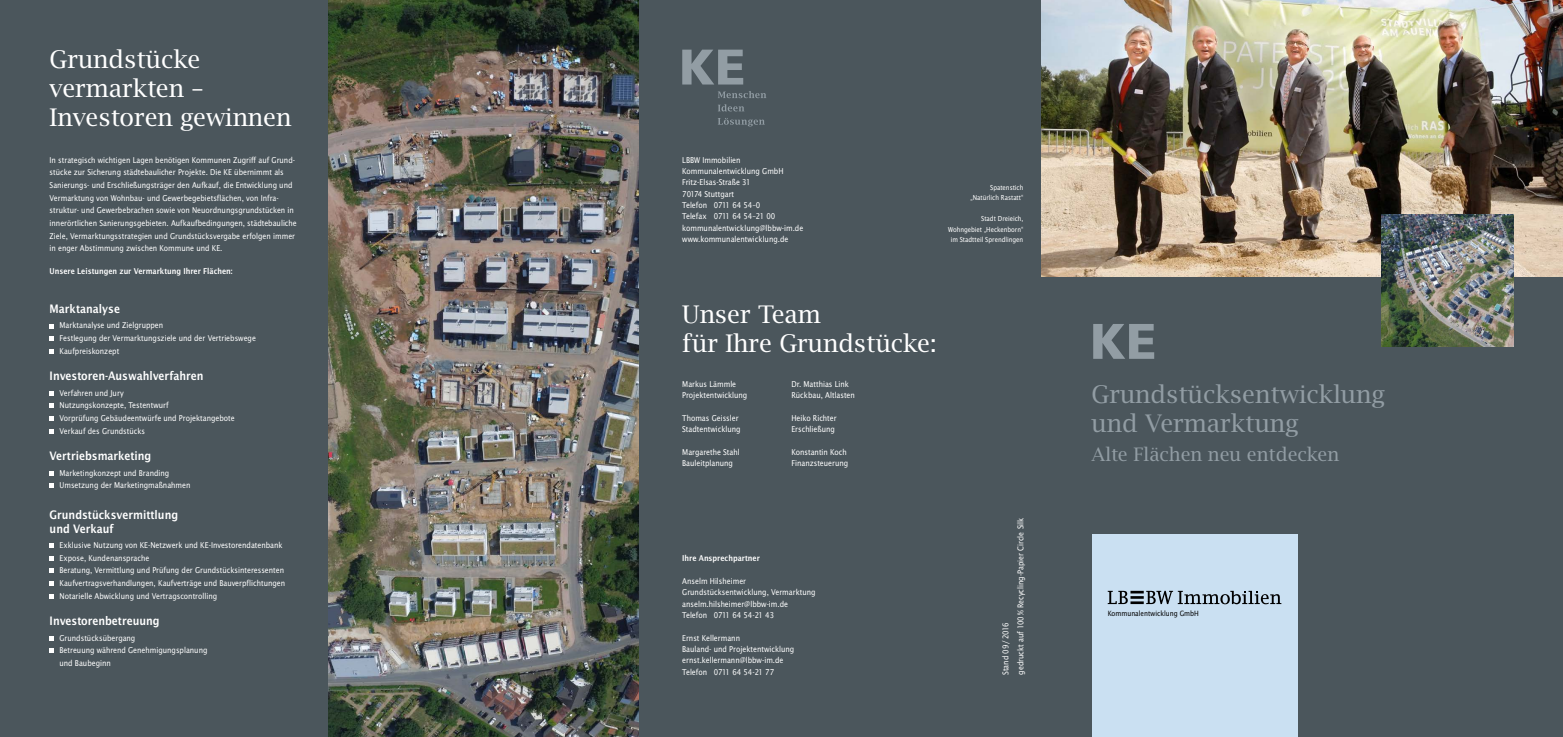
<style>
.page{position:relative;width:1563px;height:737px;background:#fff}
.page>*{position:absolute;margin:0;border:0;box-sizing:border-box;transform-origin:0 0}
._02_ÜS{font:26.25px/28.9px "Lucida Brig EFOP";color:#fff}
._02_ÜS-2{font:26.25px/28.9px "Lucida Brig EFOP";color:#929da4}
._02_ÜS-3{font:20.12px "Lucida Brig EFOP";color:#929da4}
._03_ZÜS{font:12.69px/14px "Lucida Sans Nar EFOP Dem Bol";color:#fff}
._04_Aufzählung{font:8.75px/12.7px "Lucida Sans Nar EFOP";color:#fff}
._07_Adresse{font:8.75px/11.4px "Lucida Sans Nar EFOP";color:#fff}
._01_Fließtext{font:8.75px/12.7px "Lucida Sans Nar EFOP";color:#fff}
._01_Fließtext-2{font:8.75px "Lucida Sans Nar EFOP Dem Bol";color:#fff}
._07_Adresse-2{font:8.75px "Lucida Sans Nar EFOP Dem Bol";color:#fff}
.t1{font:7.88px "Lucida Sans Nar EFOP";color:#000}
._06_BU{font:7.44px/10.5px "Lucida Sans Nar EFOP";color:#fff;text-align:right}
</style>
<div class="page">
<div style="left:513px;top:0;width:536px;height:737px;background:#4b565c"></div>
<div style="left:1034px;top:0;width:529px;height:737px;background:#4b565c"></div>
<div style="left:0;top:0;width:528px;height:737px;background:#4b565c"></div>
<div style="left:1091px;top:535px;width:206px;height:202px;background:#cae0f2"></div>
<svg style="left:1107px;top:591px;width:174px;height:13px"></svg>
<svg style="left:1093px;top:324px;width:61px;height:35px"></svg>
<img style="left:1042px;top:0;width:521px;height:276px">
<img style="left:1382px;top:214px;width:131px;height:132px">
<svg style="left:682px;top:50px;width:61px;height:34px"></svg>
<svg style="left:718px;top:91px;width:48px;height:7px"></svg>
<svg style="left:718px;top:104px;width:26px;height:7px"></svg>
<svg style="left:718px;top:118px;width:47px;height:8px"></svg>
<svg style="left:50px;top:324px;width:4px;height:4px"></svg>
<svg style="left:50px;top:336px;width:4px;height:5px"></svg>
<svg style="left:50px;top:349px;width:4px;height:5px"></svg>
<svg style="left:50px;top:391px;width:4px;height:4px"></svg>
<svg style="left:50px;top:403px;width:4px;height:5px"></svg>
<svg style="left:50px;top:416px;width:4px;height:5px"></svg>
<svg style="left:50px;top:429px;width:4px;height:4px"></svg>
<svg style="left:50px;top:471px;width:4px;height:4px"></svg>
<svg style="left:50px;top:483px;width:4px;height:5px"></svg>
<svg style="left:50px;top:543px;width:4px;height:5px"></svg>
<svg style="left:50px;top:556px;width:4px;height:4px"></svg>
<svg style="left:50px;top:568px;width:4px;height:5px"></svg>
<svg style="left:50px;top:581px;width:4px;height:5px"></svg>
<svg style="left:50px;top:594px;width:4px;height:4px"></svg>
<svg style="left:50px;top:636px;width:4px;height:4px"></svg>
<svg style="left:50px;top:648px;width:4px;height:5px"></svg>
<img style="left:329px;top:0;width:309px;height:737px">
<p class="_02_ÜS" style="left:50px;top:46px;width:243px">Grundstücke vermarkten –<br>Investoren gewinnen</p>
<p class="_01_Fließtext" style="left:50px;top:154px;width:249px">In strategisch wichtigen Lagen benötigen Kommunen Zugriff auf Grund&shy;stücke zur Sicherung städtebaulicher Projekte. Die KE übernimmt als Sanierungs- und Erschließungsträger den Aufkauf, die Entwicklung und Vermarktung von Wohnbau- und Gewerbegebietsflächen, von Infra&shy;struktur- und Gewerbebrachen sowie von Neuordnungsgrundstücken in innerörtlichen Sanierungsgebieten. Aufkaufbedingungen, städtebauliche Ziele, Vermarktungsstrategien und Grundstücksvergabe erfolgen immer in enger Abstimmung zwischen Kommune und KE.</p>
<p class="_01_Fließtext-2" style="left:50px;top:266px;width:185px">Unsere Leistungen zur Vermarktung Ihrer Flächen:</p>
<p class="_03_ZÜS" style="left:50px;top:302px;width:72px">Marktanalyse</p>
<p class="_04_Aufzählung" style="left:60px;top:319px;width:105px">Marktanalyse und Zielgruppen</p>
<p class="_04_Aufzählung" style="left:60px;top:332px;width:198px">Festlegung der Vermarktungsziele und der Vertriebswege</p>
<p class="_04_Aufzählung" style="left:60px;top:345px;width:61px">Kaufpreiskonzept</p>
<p class="_03_ZÜS" style="left:50px;top:370px;width:155px">Investoren-Auswahlverfahren</p>
<p class="_04_Aufzählung" style="left:60px;top:387px;width:66px">Verfahren und Jury</p>
<p class="_04_Aufzählung" style="left:60px;top:399px;width:111px">Nutzungskonzepte, Testentwurf</p>
<p class="_04_Aufzählung" style="left:60px;top:412px;width:177px">Vorprüfung Gebäudeentwürfe und Projektangebote</p>
<p class="_04_Aufzählung" style="left:60px;top:425px;width:87px">Verkauf des Grundstücks</p>
<p class="_03_ZÜS" style="left:50px;top:450px;width:103px">Vertriebsmarketing</p>
<p class="_04_Aufzählung" style="left:60px;top:466px;width:111px">Marketingkonzept und Branding</p>
<p class="_04_Aufzählung" style="left:60px;top:479px;width:132px">Umsetzung der Marketingmaßnahmen</p>
<p class="_03_ZÜS" style="left:50px;top:508px;width:130px">Grundstücksvermittlung und Verkauf</p>
<p class="_04_Aufzählung" style="left:60px;top:539px;width:225px">Exklusive Nutzung von KE-Netzwerk und KE-Investorendatenbank</p>
<p class="_04_Aufzählung" style="left:60px;top:552px;width:91px">Expose, Kundenansprache</p>
<p class="_04_Aufzählung" style="left:60px;top:564px;width:226px">Beratung, Vermittlung und Prüfung der Grundstücksinteressenten</p>
<p class="_04_Aufzählung" style="left:60px;top:577px;width:227px">Kaufvertragsverhandlungen, Kaufverträge und Bauverpflichtungen</p>
<p class="_04_Aufzählung" style="left:60px;top:590px;width:159px">Notarielle Abwicklung und Vertragscontrolling</p>
<p class="_03_ZÜS" style="left:50px;top:614px;width:111px">Investorenbetreuung</p>
<p class="_04_Aufzählung" style="left:60px;top:631px;width:77px">Grundstücksübergang</p>
<p class="_04_Aufzählung" style="left:60px;top:644px;width:149px">Betreuung während Genehmigungsplanung und Baubeginn</p>
<p class="_07_Adresse" style="left:682px;top:154px;width:60px">LBBW Immobilien</p>
<p class="_07_Adresse" style="left:682px;top:166px;width:103px">Kommunalentwicklung GmbH</p>
<p class="_07_Adresse" style="left:682px;top:177px;width:70px">Fritz-Elsas-Straße 31</p>
<p class="_07_Adresse" style="left:682px;top:188px;width:53px">70174 Stuttgart</p>
<p class="_07_Adresse" style="left:682px;top:200px;width:80px">Telefon 0711 64 54–0</p>
<p class="_07_Adresse" style="left:682px;top:211px;width:95px">Telefax 0711 64 54–21 00</p>
<p class="_07_Adresse" style="left:682px;top:223px;width:123px">kommunalentwicklung@lbbw-im.de</p>
<p class="_07_Adresse" style="left:682px;top:234px;width:108px">www.kommunalentwicklung.de</p>
<p class="_06_BU" style="left:970px;top:182px;width:54px">Spatenstich „Natürlich Rastatt“</p>
<p class="_06_BU" style="left:948px;top:214px;width:77px">Stadt Dreieich,<br>Wohngebiet „Heckenborn“ im Stadtteil Sprendlingen</p>
<p class="_02_ÜS" style="left:682px;top:301px;width:256px">Unser Team<br>für Ihre Grundstücke:</p>
<p class="_07_Adresse" style="left:682px;top:378px;width:67px">Markus Lämmle<br>Projektentwicklung</p>
<p class="_07_Adresse" style="left:682px;top:413px;width:60px">Thomas Geissler<br>Stadtentwicklung</p>
<p class="_07_Adresse" style="left:682px;top:447px;width:59px">Margarethe Stahl<br>Bauleitplanung</p>
<p class="_07_Adresse" style="left:791px;top:378px;width:65px">Dr. Matthias Link<br>Rückbau, Altlasten</p>
<p class="_07_Adresse" style="left:791px;top:413px;width:47px">Heiko Richter<br>Erschließung</p>
<p class="_07_Adresse" style="left:791px;top:447px;width:58px">Konstantin Koch<br>Finanzsteuerung</p>
<p class="_07_Adresse-2" style="left:682px;top:553px;width:79px">Ihre Ansprechpartner</p>
<p class="_07_Adresse" style="left:682px;top:575px;width:65px">Anselm Hilsheimer</p>
<p class="_07_Adresse" style="left:682px;top:587px;width:135px">Grundstücksentwicklung, Vermarktung</p>
<p class="_07_Adresse" style="left:682px;top:598px;width:107px">anselm.hilsheimer@lbbw-im.de</p>
<p class="_07_Adresse" style="left:682px;top:609px;width:93px">Telefon 0711 64 54-21 43</p>
<p class="_07_Adresse" style="left:682px;top:632px;width:59px">Ernst Kellermann</p>
<p class="_07_Adresse" style="left:682px;top:644px;width:114px">Bauland- und Projektentwicklung</p>
<p class="_07_Adresse" style="left:682px;top:655px;width:103px">ernst.kellermann@lbbw-im.de</p>
<p class="_07_Adresse" style="left:682px;top:666px;width:93px">Telefon 0711 64 54-21 77</p>
<p class="_01_Fließtext" style="left:1014px;top:674px;width:159px;rotate:-90deg">gedruckt auf 100% Recycling-Papier Circle Silk</p>
<p class="_01_Fließtext" style="left:999px;top:675px;width:54px;rotate:-90deg">Stand 09/2016</p>
<p class="_02_ÜS-2" style="left:1091px;top:381px;width:295px">Grundstücksentwicklung und Vermarktung</p>
<p class="_02_ÜS-3" style="left:1091px;top:443px;width:249px">Alte Flächen neu entdecken</p>
<p class="t1" style="left:1107px;top:609px;width:93px">Kommunalentwicklung GmbH</p>
</div>
